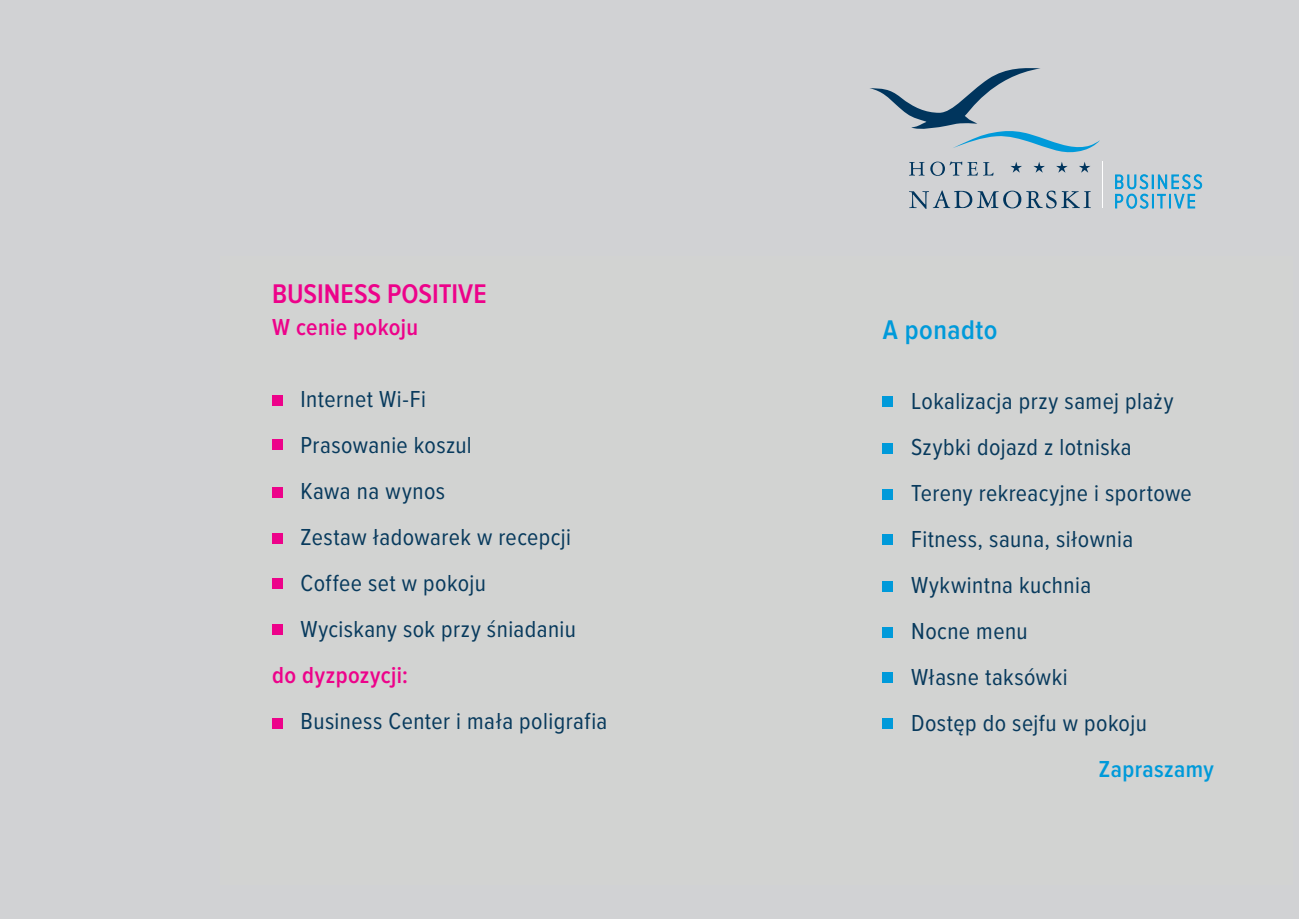
<style>
.page{position:relative;width:1299px;height:919px;background:#fff}
.page>*{position:absolute;margin:0;border:0;box-sizing:border-box;transform-origin:0 0}
.t1{font:28.6px "Proxima Nova Cond";color:#ed028a}
.t2{font:600 28px "Proxima Nova Cond";color:#ed028a}
.t3{font:600 28px "Proxima Nova Cond";letter-spacing:.02em;color:#009ada}
.t4{font:24px "Proxima Nova Cond";letter-spacing:.02em;color:#083a5d}
.t5{font:600 24px "Proxima Nova Cond";letter-spacing:.015em;color:#ed028a}
.t6{font:600 24px "Proxima Nova Cond";letter-spacing:.015em;color:#009ada}
</style>
<div class="page">
<div style="left:0;top:0;width:1298px;height:918px;background:#d1d2d4"></div>
<svg style="left:870px;top:68px;width:229px;height:85px"></svg>
<svg style="left:909px;top:190px;width:181px;height:19px"></svg>
<svg style="left:909px;top:162px;width:15px;height:13px"></svg>
<svg style="left:930px;top:161px;width:47px;height:15px"></svg>
<svg style="left:983px;top:162px;width:10px;height:13px"></svg>
<svg style="left:1056px;top:162px;width:11px;height:11px"></svg>
<svg style="left:1033px;top:162px;width:11px;height:11px"></svg>
<svg style="left:1079px;top:162px;width:11px;height:11px"></svg>
<svg style="left:1010px;top:162px;width:11px;height:11px"></svg>
<hr style="left:1102px;top:162px;width:1px;height:46px;background:#fff">
<svg style="left:1115px;top:174px;width:86px;height:35px"></svg>
<div style="left:272px;top:395px;width:10px;height:11px;background:#ed028a"></div>
<div style="left:882px;top:397px;width:10px;height:10px;background:#009ada"></div>
<div style="left:272px;top:439px;width:10px;height:11px;background:#ed028a"></div>
<div style="left:272px;top:488px;width:10px;height:10px;background:#ed028a"></div>
<div style="left:272px;top:533px;width:10px;height:11px;background:#ed028a"></div>
<div style="left:272px;top:579px;width:10px;height:10px;background:#ed028a"></div>
<div style="left:272px;top:624px;width:10px;height:10px;background:#ed028a"></div>
<div style="left:272px;top:718px;width:10px;height:10px;background:#ed028a"></div>
<div style="left:882px;top:443px;width:10px;height:10px;background:#009ada"></div>
<div style="left:882px;top:489px;width:10px;height:11px;background:#009ada"></div>
<div style="left:882px;top:534px;width:10px;height:11px;background:#009ada"></div>
<div style="left:882px;top:581px;width:10px;height:10px;background:#009ada"></div>
<div style="left:882px;top:627px;width:10px;height:10px;background:#009ada"></div>
<div style="left:882px;top:672px;width:10px;height:10px;background:#009ada"></div>
<div style="left:882px;top:718px;width:10px;height:10px;background:#009ada"></div>
<p class="t2" style="left:272px;top:278px;width:216px">BUSINESS POSITIVE</p>
<p class="t5" style="left:272px;top:314px;width:147px">W cenie pokoju</p>
<p class="t1" style="left:271px;top:302px;width:212px">BUSINESS POSITIVE</p>
<p class="t4" style="left:300px;top:385px;width:127px">Internet Wi-Fi</p>
<p class="t4" style="left:300px;top:431px;width:173px">Prasowanie koszul</p>
<p class="t4" style="left:300px;top:477px;width:146px">Kawa na wynos</p>
<p class="t4" style="left:300px;top:523px;width:272px">Zestaw ładowarek w recepcji</p>
<p class="t4" style="left:300px;top:569px;width:187px">Coffee set w pokoju</p>
<p class="t4" style="left:300px;top:615px;width:277px">Wyciskany sok przy śniadaniu</p>
<p class="t5" style="left:272px;top:662px;width:137px">do dyzpozycji:</p>
<p class="t4" style="left:300px;top:707px;width:308px">Business Center i mała poligrafia</p>
<p class="t3" style="left:882px;top:314px;width:116px">A ponadto</p>
<p class="t4" style="left:911px;top:386px;width:264px">Lokalizacja przy samej plaży</p>
<p class="t4" style="left:911px;top:432px;width:222px">Szybki dojazd z lotniska</p>
<p class="t4" style="left:911px;top:478px;width:282px">Tereny rekreacyjne i sportowe</p>
<p class="t4" style="left:911px;top:524px;width:223px">Fitness, sauna, siłownia</p>
<p class="t4" style="left:911px;top:570px;width:181px">Wykwintna kuchnia</p>
<p class="t4" style="left:911px;top:616px;width:118px">Nocne menu</p>
<p class="t4" style="left:911px;top:662px;width:158px">Własne taksówki</p>
<p class="t4" style="left:911px;top:708px;width:237px">Dostęp do sejfu w pokoju</p>
<p class="t6" style="left:1098px;top:755px;width:116px">Zapraszamy</p>
</div>
